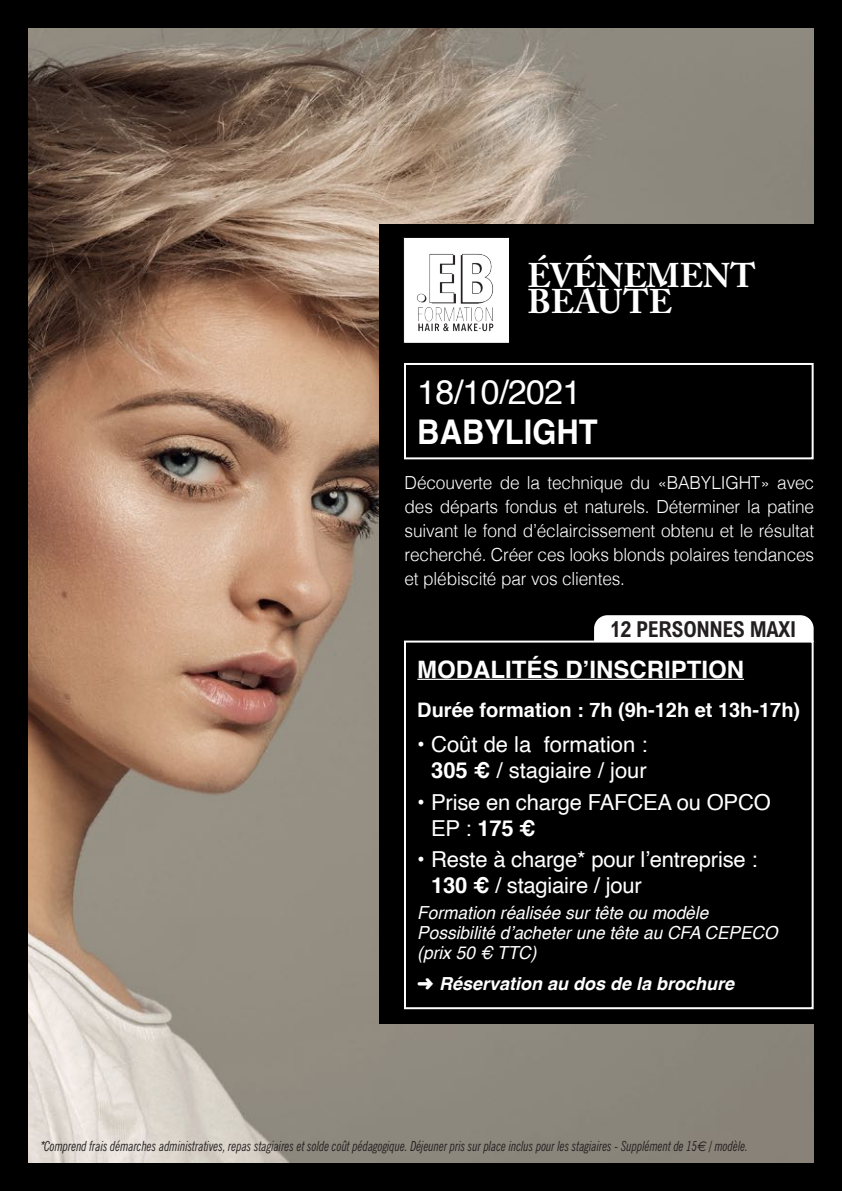
<style>
.page{position:relative;width:842px;height:1191px;background:#000}
.page>*{position:absolute;margin:0;border:0;box-sizing:border-box;transform-origin:0 0}
.t1{font:700 34px/26px "Adobe Caslon Pro";letter-spacing:-.005em;color:#fff}
.t2{font:34px "Helvetica";letter-spacing:-.02em;color:#fff}
.t3{font:700 34px "Helvetica";color:#fff;scale:.91 1}
.t4{font:700 24px "Helvetica";color:#fff}
.t5{font:22px/26px "Helvetica";letter-spacing:-.01em;color:#fff}
.t6{font:700 condensed 22px "Arial";letter-spacing:-.02em;color:#231f20}
.t7{font:700 20px "Helvetica";color:#fff}
.t8{font:300 18px/24px "Helvetica";letter-spacing:-.01em;color:#fff;text-align:justify;scale:.96 1}
.t9{font:italic 18px/20px "Helvetica";color:#fff;scale:.96 1}
.t10{font:italic 700 18px "Helvetica";color:#fff}
.t11{font:italic condensed 14px "News Gothic BT";color:#231f20;scale:.88 1}
.s1{font-weight:700}
.s2{font-family:"Helvetica";font-stretch:normal}
.s3{font-family:"Euro Sans";font-stretch:normal}
</style>
<div class="page">
<img style="left:28px;top:28px;width:786px;height:1134px">
<div style="left:380px;top:224px;width:462px;height:799px;background:#000"></div>
<div style="left:404px;top:363px;width:410px;height:96px;border:2px solid #fff"></div>
<div style="left:594px;top:615px;width:220px;height:25px;background:#fff"></div>
<hr style="left:417px;top:678px;width:327px;height:2px;background:#fff">
<div style="left:404px;top:640px;width:410px;height:369px;border:2px solid #fff"></div>
<img style="left:404px;top:238px;width:104px;height:104px">
<h1 class="t1" style="left:527px;top:262px;width:229px">ÉVÉNEMENT<br>BEAUTÉ</h1>
<h1 class="t2" style="left:417px;top:366px;width:166px">18/10/2021</h1>
<h1 class="t3" style="left:417px;top:404px;width:200px">BABYLIGHT</h1>
<p class="t8" style="left:405px;top:469px;width:428px">Découverte de la technique du «BABYLIGHT» avec des départs fondus et naturels. Déterminer la patine suivant le fond d’éclaircissement obtenu et le résultat recherché. Créer ces looks blonds polaires tendances et plébiscité par vos clientes.</p>
<p class="t6" style="left:610px;top:616px;width:188px">12 PERSONNES MAXI</p>
<h2 class="t4" style="left:417px;top:649px;width:328px">MODALITÉS D’INSCRIPTION</h2>
<p class="t7" style="left:417px;top:693px;width:384px">Durée formation : 7h (9h-12h et 13h-17h)</p>
<p class="t5" style="left:417px;top:732px;width:232px;text-align:center"><span class="s1">•</span> Coût de la formation :<br><span class="s1">305 €</span> / stagiaire / jour</p>
<p class="t5" style="left:431px;top:789px;width:341px;text-indent:-14px"><span class="s1">•</span> Prise en charge FAFCEA ou OPCO<br>EP : <span class="s1">175 €</span></p>
<p class="t5" style="left:431px;top:847px;width:328px;text-indent:-14px"><span class="s1">•</span> Reste à charge* pour l’entreprise :<br><span class="s1">130 €</span> / stagiaire / jour</p>
<p class="t9" style="left:417px;top:903px;width:377px">Formation réalisée sur tête ou modèle<br>Possibilité d’acheter une tête au CFA CEPECO (prix 50 € TTC)</p>
<p class="t10" style="left:417px;top:969px;width:318px">➜ Réservation au dos de la brochure</p>
<p class="t11" style="left:40px;top:1137px;width:806px"><span class="s2">*</span>Comprend frais démarches administratives, repas stagiaires et solde coût pédagogique. Déjeuner pris sur place inclus pour les stagiaires - Supplément de 15<span class="s3">€</span> / modèle.</p>
</div>
